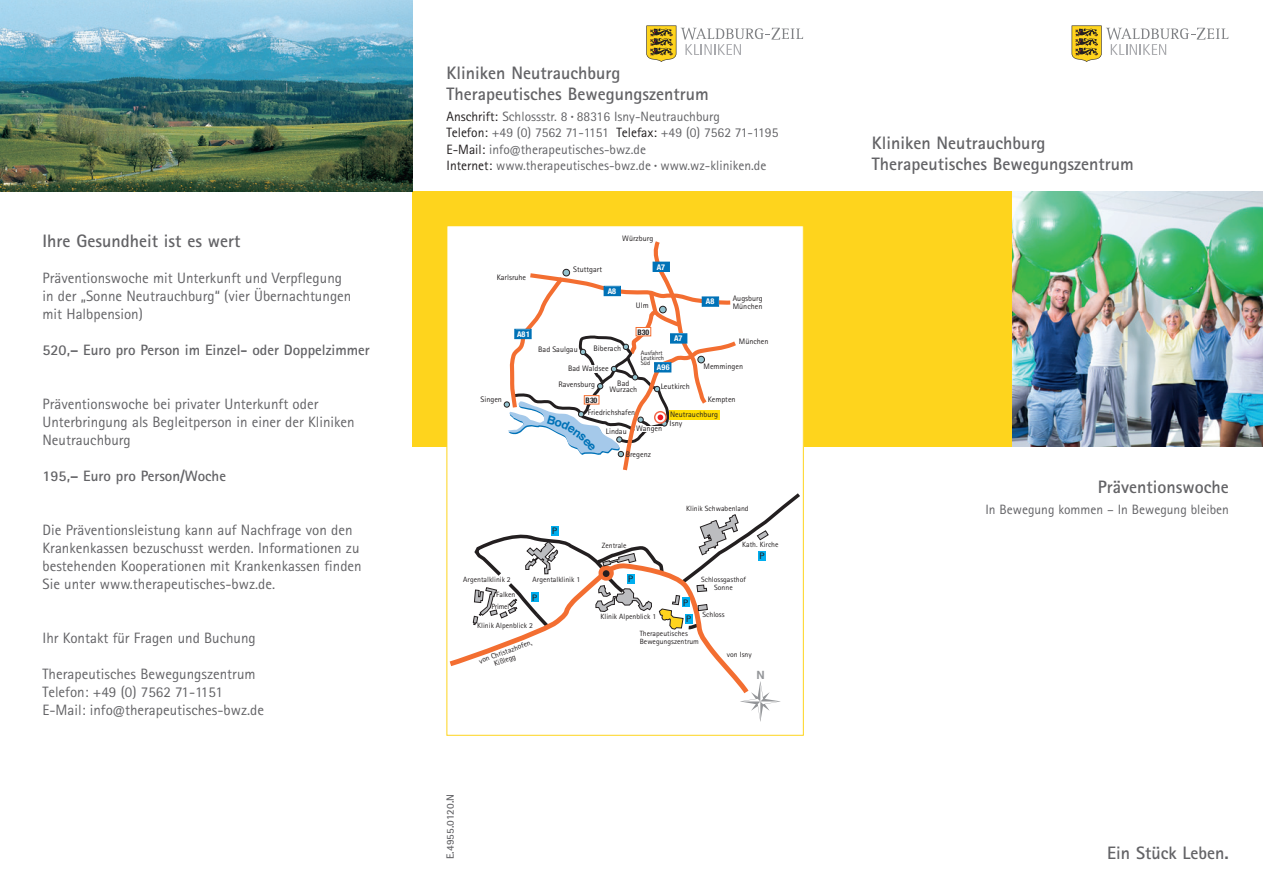
<style>
.page{position:relative;width:1263px;height:893px;background:#fff}
.page>*{position:absolute;margin:0;border:0;box-sizing:border-box;transform-origin:0 0}
.t1{font:700 18px/21px "Rotis Sans Serif Pro";color:#636366}
.t2{font:15px/18px "Rotis Sans Serif Pro";color:#636366}
.t3{font:700 15px "Rotis Sans Serif Pro";color:#636366}
.t4{font:13.5px/16.5px "Rotis Sans Serif Pro";color:#636366}
.t5{font:700 11.4px "Helvetica";color:#939598}
.t6{font:700 10.5px "Rotis Sans Serif Pro";letter-spacing:.005em;color:#636366}
.t7{font:9.3px/16.6px "Rotis Sans Serif";color:#231f20;text-align:center;scale:1.19 1}
.t8{font:7.95px/6.3px "Rotis Sans Serif";color:#231f20;text-align:center}
.t9{font:700 condensed 7.95px "Helvetica Neue LT";color:#fff}
.t10{font:700 condensed 7.65px "Helvetica Neue LT";letter-spacing:-.01em;color:#231f20}
.t11{font:7.5px/7.5px "Rotis Sans Serif";color:#231f20}
.t12{font:6.3px/4.8px "Rotis Sans Serif";color:#231f20}
.s1{color:#231f20}
.s2{font-size:6px}
</style>
<div class="page">
<div style="left:412px;top:191px;width:851px;height:255px;background:#fed41d"></div>
<svg style="left:646px;top:26px;width:157px;height:36px"></svg>
<div style="left:447px;top:226px;width:356px;height:509px;background:#fff"></div>
<svg style="left:1071px;top:26px;width:157px;height:36px"></svg>
<img style="left:1012px;top:191px;width:251px;height:255px">
<img style="left:0;top:0;width:412px;height:191px">
<svg style="left:450px;top:493px;width:350px;height:201px"></svg>
<svg style="left:504px;top:241px;width:232px;height:230px"></svg>
<p class="t1" style="left:43px;top:232px;width:200px">Ihre Gesundheit ist es wert</p>
<p class="t2" style="left:43px;top:270px;width:310px">Präventionswoche mit Unterkunft und Verpflegung in der „Sonne Neutrauchburg“ (vier Übernachtungen mit Halbpension)</p>
<p class="t3" style="left:43px;top:344px;width:329px">520,– Euro pro Person im Einzel- oder Doppelzimmer</p>
<p class="t2" style="left:43px;top:396px;width:314px">Präventionswoche bei privater Unterkunft oder<br>Unterbringung als Begleitperson in einer der Kliniken<br>Neutrauchburg</p>
<p class="t3" style="left:43px;top:470px;width:185px">195,– Euro pro Person/Woche</p>
<p class="t2" style="left:43px;top:522px;width:321px">Die Präventionsleistung kann auf Nachfrage von den Krankenkassen bezuschusst werden. Informationen zu bestehenden Kooperationen mit Krankenkassen finden Sie unter www.therapeutisches-bwz.de.</p>
<p class="t2" style="left:43px;top:630px;width:215px">Ihr Kontakt für Fragen und Buchung</p>
<p class="t2" style="left:43px;top:666px;width:223px">Therapeutisches Bewegungszentrum<br>Telefon: +49 (0) 7562 71-1151<br>E-Mail: info@therapeutisches-bwz.de</p>
<p class="t1" style="left:446px;top:64px;width:264px">Kliniken Neutrauchburg<br>Therapeutisches Bewegungszentrum</p>
<p class="t4" style="left:446px;top:109px;width:333px"><span class="s1">Anschrift:</span> Schlossstr. 8 <span class="s2">•</span> 88316 Isny-Neutrauchburg<br><span class="s1">Telefon:</span> +49 (0) 7562 71-1151 <span class="s1">Telefax:</span> +49 (0) 7562 71-1195<br><span class="s1">E-Mail:</span> info@therapeutisches-bwz.de<br><span class="s1">Internet:</span> www.therapeutisches-bwz.de <span class="s2">•</span> www.wz-kliniken.de</p>
<p class="t8" style="left:497px;top:275px;width:31px">Karlsruhe</p>
<p class="t9" style="left:517px;top:331px;width:15px">A81</p>
<p class="t8" style="left:480px;top:397px;width:23px">Singen</p>
<p class="t8" style="left:573px;top:267px;width:30px">Stuttgart</p>
<p class="t8" style="left:622px;top:236px;width:33px">Würzburg</p>
<p class="t9" style="left:657px;top:264px;width:10px">A7</p>
<p class="t9" style="left:608px;top:288px;width:10px">A8</p>
<p class="t8" style="left:636px;top:303px;width:14px">Ulm</p>
<p class="t10" style="left:637px;top:329px;width:13px">B30</p>
<p class="t9" style="left:674px;top:335px;width:10px">A7</p>
<p class="t8" style="left:593px;top:346px;width:29px">Biberach</p>
<p class="t8" style="left:609px;top:381px;width:29px">Bad<br>Wurzach</p>
<p class="t8" style="left:538px;top:347px;width:41px">Bad Saulgau</p>
<p class="t12" style="left:641px;top:351px;width:25px">Ausfahrt<br>Leutkirch<br>Süd</p>
<p class="t9" style="left:657px;top:364px;width:15px">A96</p>
<p class="t8" style="left:568px;top:366px;width:42px">Bad Waldsee</p>
<p class="t8" style="left:558px;top:382px;width:38px">Ravensburg</p>
<p class="t8" style="left:661px;top:384px;width:31px">Leutkirch</p>
<p class="t10" style="left:586px;top:398px;width:13px">B30</p>
<p class="t9" style="left:706px;top:299px;width:10px">A8</p>
<p class="t8" style="left:733px;top:295px;width:31px;line-height:7.9px;text-align:left">Augsburg<br>München</p>
<p class="t8" style="left:739px;top:339px;width:31px">München</p>
<p class="t8" style="left:703px;top:363px;width:41px">Memmingen</p>
<p class="t8" style="left:708px;top:397px;width:29px">Kempten</p>
<p class="t8" style="left:588px;top:410px;width:49px">Friedrichshafen</p>
<p class="t8" style="left:606px;top:429px;width:23px">Lindau</p>
<p class="t8" style="left:636px;top:426px;width:27px">Wangen</p>
<p class="t8" style="left:626px;top:452px;width:27px">Bregenz</p>
<p class="t8" style="left:670px;top:412px;width:49px">Neutrauchburg</p>
<p class="t8" style="left:669px;top:421px;width:14px">Isny</p>
<p class="t7" style="left:552px;top:524px;width:6px">P</p>
<p class="t11" style="left:602px;top:543px;width:26px">Zentrale</p>
<p class="t11" style="left:686px;top:505px;width:64px">Klinik Schwabenland</p>
<p class="t11" style="left:742px;top:542px;width:38px">Kath. Kirche</p>
<p class="t7" style="left:759px;top:548px;width:6px">P</p>
<p class="t11" style="left:463px;top:577px;width:49px">Argentalklinik 2</p>
<p class="t11" style="left:533px;top:576px;width:49px">Argentalklinik 1</p>
<p class="t11" style="left:496px;top:591px;width:21px">Falken</p>
<p class="t11" style="left:491px;top:604px;width:19px">Primel</p>
<p class="t7" style="left:532px;top:590px;width:6px">P</p>
<p class="t11" style="left:477px;top:623px;width:57px">Klinik Alpenblick 2</p>
<p class="t11" style="left:490px;top:654px;width:44px;text-indent:-13px;rotate:-20deg">von Christazhofen,<br>Kißlegg</p>
<p class="t7" style="left:628px;top:572px;width:6px">P</p>
<p class="t11" style="left:600px;top:614px;width:57px">Klinik Alpenblick 1</p>
<p class="t7" style="left:683px;top:595px;width:9px">P<br>P</p>
<p class="t11" style="left:701px;top:577px;width:46px;text-align:center">Schlossgasthof<br>Sonne</p>
<p class="t11" style="left:702px;top:611px;width:24px">Schloss</p>
<p class="t11" style="left:640px;top:630px;width:61px">Therapeutisches<br>Bewegungszentrum</p>
<p class="t11" style="left:727px;top:652px;width:26px">von Isny</p>
<p class="t5" style="left:756px;top:670px;width:10px">N</p>
<p class="t6" style="left:447px;top:859px;width:66px;rotate:-90deg">E.4955.0120.N</p>
<p class="t1" style="left:872px;top:134px;width:264px">Kliniken Neutrauchburg<br>Therapeutisches Bewegungszentrum</p>
<p class="t1" style="left:1098px;top:478px;width:132px">Präventionswoche</p>
<p class="t4" style="left:985px;top:502px;width:245px">In Bewegung kommen – In Bewegung bleiben</p>
<p class="t1" style="left:1107px;top:844px;width:123px">Ein Stück Leben.</p>
</div>
